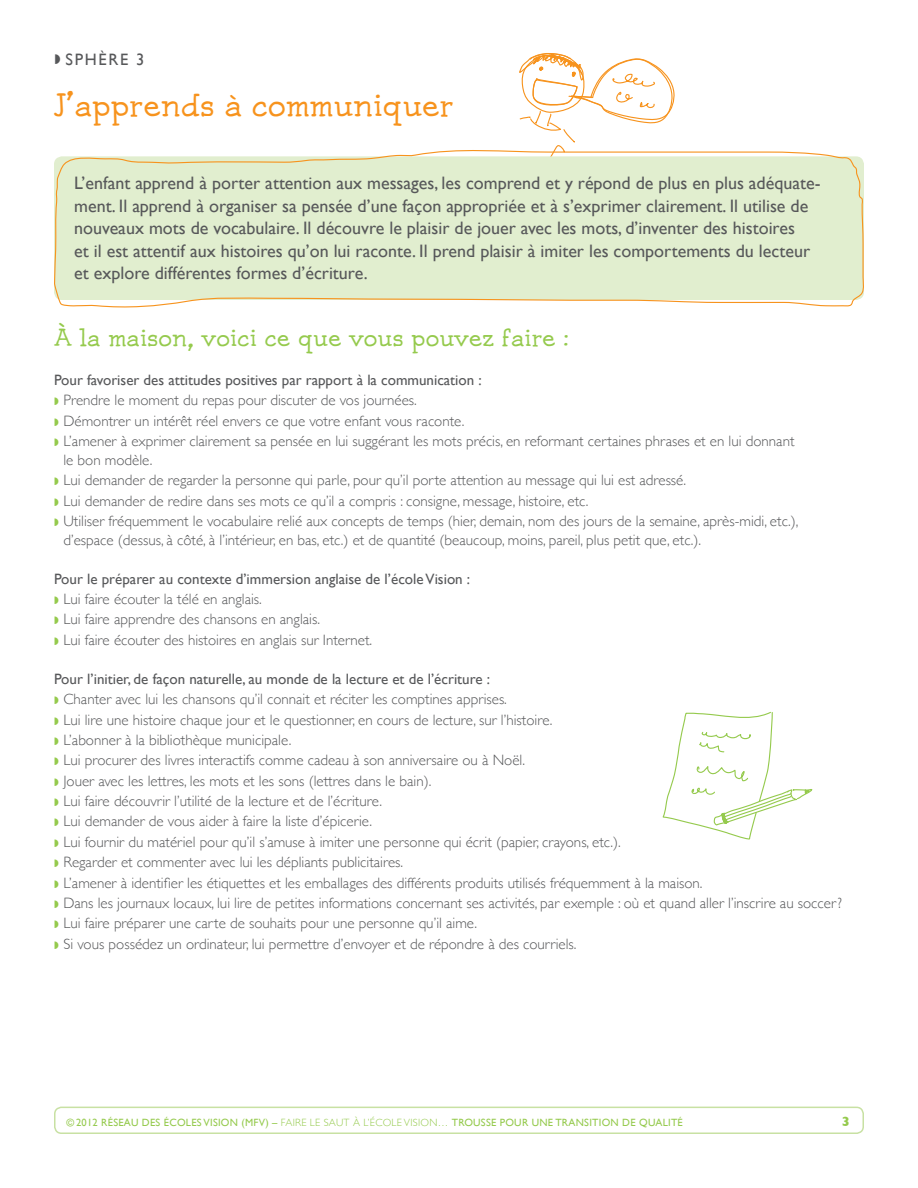
<style>
.page{position:relative;width:918px;height:1188px;background:#fff}
.page>*{position:absolute;margin:0;border:0;box-sizing:border-box;transform-origin:0 0}
.t1{font:25.5px "Josschrift Serif";letter-spacing:.05em;color:#f7931d}
.t2{font:19.5px "Josschrift Serif";letter-spacing:.05em;color:#95ca4d}
.t3{font:18px/22.5px "Gill Sans";color:#57585a}
.t4{font:16.5px "Gill Sans";letter-spacing:.1em;color:#57585a}
.t5{font:300 15px/20.4px "Gill Sans";color:#57585a}
.t6{font:15px "Gill Sans";color:#57585a}
.t7{font:700 13.5px "Gill Sans";color:#95ca4d}
.t8{font:10.5px "Gill Sans";letter-spacing:.025em;color:#95ca4d}
.s1{font-weight:300}
</style>
<div class="page">
<div style="left:54px;top:1107px;width:810px;height:27px;border:2px solid #c8e1a3;border-radius:7px"></div>
<svg style="left:519px;top:53px;width:156px;height:94px"></svg>
<svg style="left:54px;top:147px;width:810px;height:161px;background:#e4eed1"></svg>
<svg style="left:662px;top:711px;width:151px;height:129px"></svg>
<p class="t4" style="left:66px;top:50px;width:80px">SPHÈRE 3</p>
<h1 class="t1" style="left:54px;top:95px;width:401px">J’apprends à communiquer</h1>
<p class="t3" style="left:74px;top:172px;width:748px">L’enfant apprend à porter attention aux messages, les comprend et y répond de plus en plus adéquate&shy;ment. Il apprend à organiser sa pensée d’une façon appropriée et à s’exprimer clairement. Il utilise de nouveaux mots de vocabulaire. Il découvre le plaisir de jouer avec les mots, d’inventer des histoires<br>et il est attentif aux histoires qu’on lui raconte. Il prend plaisir à imiter les comportements du lecteur et explore différentes formes d’écriture.</p>
<h2 class="t2" style="left:54px;top:330px;width:516px">À la maison, voici ce que vous pouvez faire :</h2>
<p class="t6" style="left:54px;top:371px;width:429px">Pour favoriser des attitudes positives par rapport à la communication :</p>
<p class="t5" style="left:63px;top:390px;width:733px">Prendre le moment du repas pour discuter de vos journées.<br>Démontrer un intérêt réel envers ce que votre enfant vous raconte.<br>L’amener à exprimer clairement sa pensée en lui suggérant les mots précis, en reformant certaines phrases et en lui donnant</p>
<p class="t5" style="left:63px;top:450px;width:737px">le bon modèle.<br>Lui demander de regarder la personne qui parle, pour qu’il porte attention au message qui lui est adressé.<br>Lui demander de redire dans ses mots ce qu’il a compris : consigne, message, histoire, etc.<br>Utiliser fréquemment le vocabulaire relié aux concepts de temps (hier, demain, nom des jours de la semaine, après-midi, etc.),</p>
<p class="t5" style="left:63px;top:530px;width:639px">d’espace (dessus, à côté, à l’intérieur, en bas, etc.) et de quantité (beaucoup, moins, pareil, plus petit que, etc.).</p>
<p class="t6" style="left:54px;top:570px;width:418px">Pour le préparer au contexte d’immersion anglaise de l’école Vision :</p>
<p class="t5" style="left:63px;top:589px;width:310px">Lui faire écouter la télé en anglais.<br>Lui faire apprendre des chansons en anglais.<br>Lui faire écouter des histoires en anglais sur Internet.</p>
<p class="t6" style="left:54px;top:670px;width:438px">Pour l’initier, de façon naturelle, au monde de la lecture et de l’écriture :</p>
<p class="t5" style="left:63px;top:689px;width:780px">Chanter avec lui les chansons qu’il connait et réciter les comptines apprises.<br>Lui lire une histoire chaque jour et le questionner, en cours de lecture, sur l’histoire.<br>L’abonner à la bibliothèque municipale.<br>Lui procurer des livres interactifs comme cadeau à son anniversaire ou à Noël.<br>Jouer avec les lettres, les mots et les sons (lettres dans le bain).<br>Lui faire découvrir l’utilité de la lecture et de l’écriture.<br>Lui demander de vous aider à faire la liste d’épicerie.<br>Lui fournir du matériel pour qu’il s’amuse à imiter une personne qui écrit (papier, crayons, etc.).<br>Regarder et commenter avec lui les dépliants publicitaires.<br>L’amener à identifier les étiquettes et les emballages des différents produits utilisés fréquemment à la maison.<br>Dans les journaux locaux, lui lire de petites informations concernant ses activités, par exemple : où et quand aller l’inscrire au soccer ?<br>Lui faire préparer une carte de souhaits pour une personne qu’il aime.<br>Si vous possédez un ordinateur, lui permettre d’envoyer et de répondre à des courriels.</p>
<p class="t8" style="left:66px;top:1116px;width:618px">© 2012 RÉSEAU DES ÉCOLES VISION (MFV) – <span class="s1">FAIRE LE SAUT À L’ÉCOLE VISION…</span> TROUSSE POUR UNE TRANSITION DE QUALITÉ</p>
<p class="t7" style="left:842px;top:1113px;width:10px">3</p>
</div>
